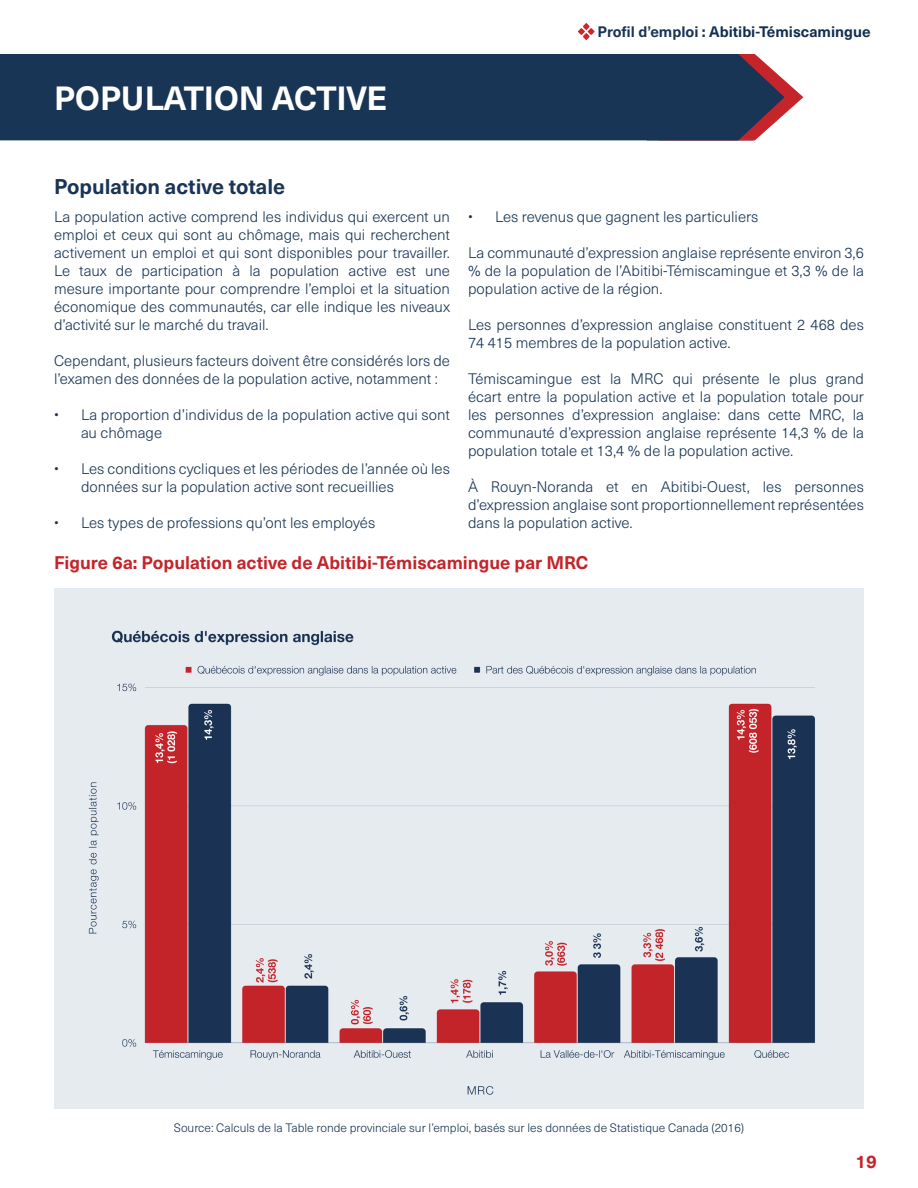
<style>
.page{position:relative;width:918px;height:1188px;background:#fff}
.page>*{position:absolute;margin:0;border:0;box-sizing:border-box;transform-origin:0 0}
.t1{font:700 33px "Neue Haas Unica W1 G";letter-spacing:-.005em;color:#fff}
.t2{font:700 21px "Neue Haas Unica W1 G";color:#193555}
.t3{font:700 18px "Neue Haas Unica W1 G";color:#c4242a}
.t4{font:300 15px/18px "Neue Haas Unica W1 G";color:#193555;text-align:justify}
.t5{font:700 15px "Neue Haas Unica W1 G";color:#122e4f}
.t6{font:300 12px "Neue Haas Unica W1 G";color:#193555}
.s1{color:#193555}
.s2{color:#fff}
</style>
<div class="page">
<div style="left:0;top:54px;width:754px;height:86px;background:#193555"></div>
<svg style="left:600px;top:54px;width:204px;height:87px"></svg>
<svg style="left:578px;top:23px;width:17px;height:17px"></svg>
<img style="left:54px;top:588px;width:810px;height:521px">
<p class="t1" style="left:54px;top:73px;width:335px">POPULATION ACTIVE</p>
<p class="t5" style="left:598px;top:21px;width:322px"><span class="s1">Profil d’emploi :</span> Abitibi-Témiscamingue<span class="s2">ère-Ap</span></p>
<p class="t2" style="left:54px;top:171px;width:233px">Population active totale</p>
<p class="t4" style="left:54px;top:207px;width:398px">La population active comprend les individus qui exercent un emploi et ceux qui sont au chômage, mais qui recherchent activement un emploi et qui sont disponibles pour travailler.<br>Le taux de participation à la population active est une mesure importante pour comprendre l’emploi et la situation économique des communautés, car elle indique les niveaux d’activité sur le marché du travail.</p>
<p class="t4" style="left:54px;top:351px;width:397px">Cependant, plusieurs facteurs doivent être considérés lors de l’examen des données de la population active, notamment :</p>
<p class="t4" style="left:81px;top:405px;width:370px;text-indent:-27px">• La proportion d’individus de la population active qui sont au chômage</p>
<p class="t4" style="left:81px;top:459px;width:370px;text-indent:-27px">• Les conditions cycliques et les périodes de l’année où les données sur la population active sont recueillies</p>
<p class="t4" style="left:54px;top:513px;width:323px">• Les types de professions qu’ont les employés</p>
<p class="t4" style="left:468px;top:207px;width:292px">• Les revenus que gagnent les particuliers</p>
<p class="t4" style="left:468px;top:243px;width:397px">La communauté d’expression anglaise représente environ 3,6 % de la population de l’Abitibi-Témiscamingue et 3,3 % de la population active de la région.</p>
<p class="t4" style="left:468px;top:315px;width:398px">Les personnes d’expression anglaise constituent 2 468 des<br>74 415 membres de la population active.</p>
<p class="t4" style="left:468px;top:369px;width:398px">Témiscamingue est la MRC qui présente le plus grand écart entre la population active et la population totale pour les personnes d’expression anglaise: dans cette MRC, la communauté d’expression anglaise représente 14,3 % de la population totale et 13,4 % de la population active.</p>
<p class="t4" style="left:468px;top:477px;width:398px">À Rouyn-Noranda et en Abitibi-Ouest, les personnes d’expression anglaise sont proportionnellement représentées dans la population active.</p>
<p class="t3" style="left:54px;top:549px;width:536px">Figure 6a: Population active de Abitibi-Témiscamingue par MRC</p>
<p class="t6" style="left:174px;top:1119px;width:572px">Source: Calculs de la Table ronde provinciale sur l’emploi, basés sur les données de Statistique Canada (2016)</p>
<p class="t3" style="left:856px;top:1148px;width:23px">19</p>
</div>
